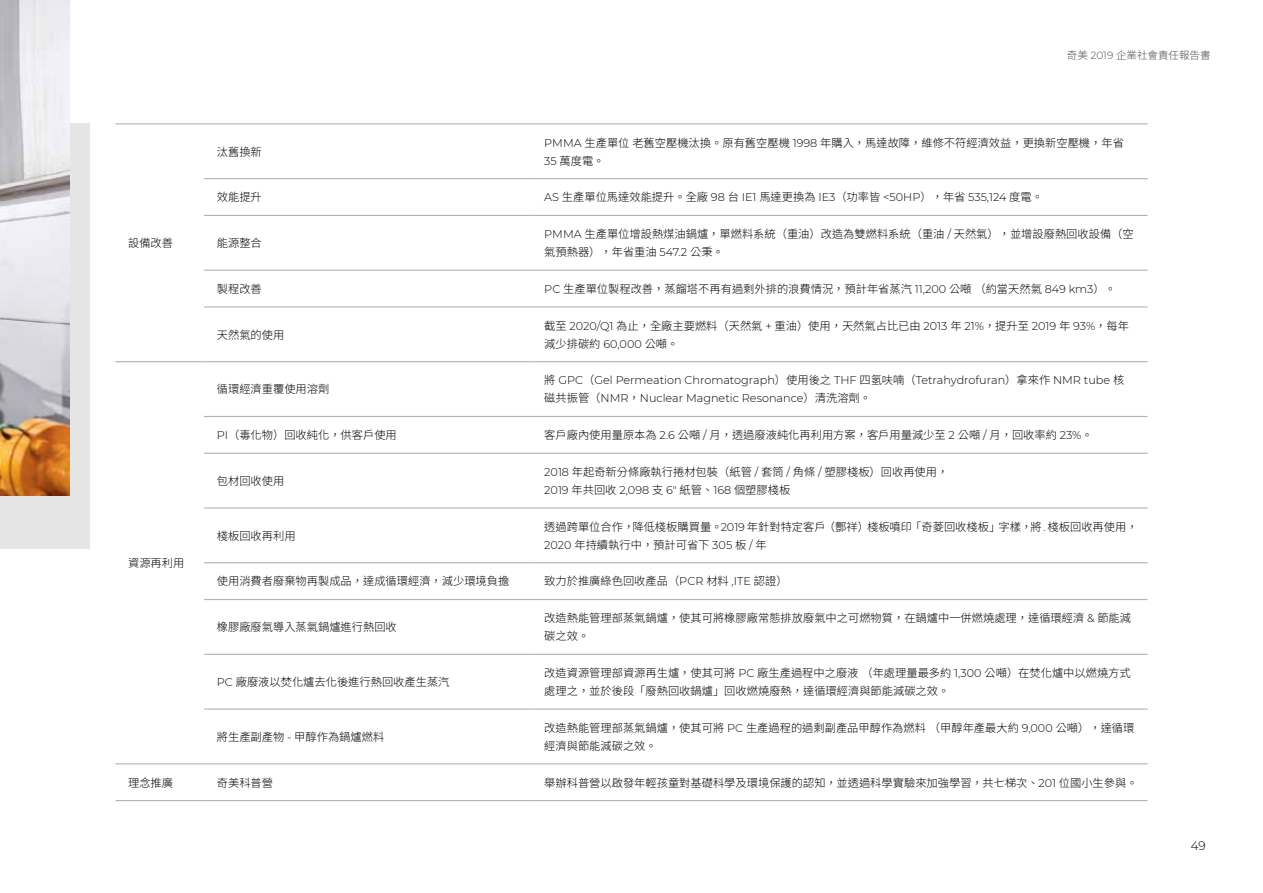
<style>
.page{position:relative;width:1263px;height:893px;background:#fff}
.page>*{position:absolute;margin:0;border:0;box-sizing:border-box;transform-origin:0 0}
.t1{font:200 12px "Montserrat";color:#231916}
.t2{font:300 11.25px/18px "Source Han Sans TC";color:#000}
.t3{font:300 11.25px/18px "Montserrat";color:#000}
.t4{font:300 10.5px "Source Han Sans TC";color:#4d4d4d}
.s1{font-family:"Montserrat"}
.s2{font-family:"Source Han Sans TC"}
</style>
<div class="page">
<div style="left:0;top:123px;width:89px;height:426px;background:#e5e5e5"></div>
<img style="left:0;top:0;width:69px;height:495px">
<hr style="left:115px;top:123px;width:89px;height:1px;background:#b2b2b2">
<hr style="left:204px;top:123px;width:327px;height:1px;background:#b2b2b2">
<hr style="left:531px;top:123px;width:616px;height:1px;background:#b2b2b2">
<hr style="left:204px;top:178px;width:327px;height:1px;background:#b2b2b2">
<hr style="left:531px;top:178px;width:616px;height:1px;background:#b2b2b2">
<hr style="left:204px;top:215px;width:327px;height:1px;background:#b2b2b2">
<hr style="left:531px;top:215px;width:616px;height:1px;background:#b2b2b2">
<hr style="left:204px;top:270px;width:327px;height:1px;background:#b2b2b2">
<hr style="left:531px;top:270px;width:616px;height:1px;background:#b2b2b2">
<hr style="left:204px;top:306px;width:327px;height:1px;background:#b2b2b2">
<hr style="left:531px;top:306px;width:616px;height:1px;background:#b2b2b2">
<hr style="left:115px;top:361px;width:89px;height:1px;background:#b2b2b2">
<hr style="left:204px;top:361px;width:327px;height:1px;background:#b2b2b2">
<hr style="left:531px;top:361px;width:616px;height:1px;background:#b2b2b2">
<hr style="left:204px;top:416px;width:327px;height:1px;background:#b2b2b2">
<hr style="left:531px;top:416px;width:616px;height:1px;background:#b2b2b2">
<hr style="left:204px;top:453px;width:327px;height:1px;background:#b2b2b2">
<hr style="left:531px;top:453px;width:616px;height:1px;background:#b2b2b2">
<hr style="left:204px;top:507px;width:327px;height:2px;background:#b2b2b2">
<hr style="left:531px;top:507px;width:616px;height:2px;background:#b2b2b2">
<hr style="left:204px;top:562px;width:327px;height:1px;background:#b2b2b2">
<hr style="left:531px;top:562px;width:616px;height:1px;background:#b2b2b2">
<hr style="left:204px;top:599px;width:327px;height:1px;background:#b2b2b2">
<hr style="left:531px;top:599px;width:616px;height:1px;background:#b2b2b2">
<hr style="left:204px;top:654px;width:327px;height:1px;background:#b2b2b2">
<hr style="left:531px;top:654px;width:616px;height:1px;background:#b2b2b2">
<hr style="left:204px;top:708px;width:327px;height:2px;background:#b2b2b2">
<hr style="left:531px;top:708px;width:616px;height:2px;background:#b2b2b2">
<hr style="left:115px;top:763px;width:89px;height:1px;background:#b2b2b2">
<hr style="left:204px;top:763px;width:327px;height:1px;background:#b2b2b2">
<hr style="left:531px;top:763px;width:616px;height:1px;background:#b2b2b2">
<hr style="left:115px;top:800px;width:89px;height:1px;background:#b2b2b2">
<hr style="left:204px;top:800px;width:327px;height:1px;background:#b2b2b2">
<hr style="left:531px;top:800px;width:616px;height:1px;background:#b2b2b2">
<p class="t2" style="left:128px;top:234px;width:46px">設備改善</p>
<p class="t2" style="left:128px;top:554px;width:58px">資源再利用</p>
<p class="t4" style="left:1067px;top:49px;width:145px">奇美 <span class="s1">2019</span> 企業社會責任報告書</p>
<p class="t2" style="left:217px;top:143px;width:46px">汰舊換新</p>
<p class="t2" style="left:544px;top:134px;width:581px"><span class="s1">PMMA</span> 生產單位老舊空壓機汰換。原有舊空壓機 <span class="s1">1998</span> 年購入，馬達故障，維修不符經濟效益，更換新空壓機，年省<br><span class="s1">35</span> 萬度電。</p>
<p class="t2" style="left:217px;top:188px;width:46px">效能提升</p>
<p class="t2" style="left:544px;top:188px;width:500px"><span class="s1">AS</span> 生產單位馬達效能提升。全廠 <span class="s1">98</span> 台 <span class="s1">IE1</span> 馬達更換為 <span class="s1">IE3</span>（功率皆 <span class="s1">&lt;50HP</span>），年省 <span class="s1">535,124</span> 度電。</p>
<p class="t2" style="left:217px;top:234px;width:46px">能源整合</p>
<p class="t2" style="left:544px;top:225px;width:591px"><span class="s1">PMMA</span> 生產單位增設熱煤油鍋爐，單燃料系統（重油）改造為雙燃料系統（重油 <span class="s1">/</span> 天然氣），並增設廢熱回收設備（空氣預熱器），年省重油 <span class="s1">547.2</span> 公秉。</p>
<p class="t2" style="left:217px;top:280px;width:46px">製程改善</p>
<p class="t2" style="left:544px;top:280px;width:573px"><span class="s1">PC</span> 生產單位製程改善，蒸餾塔不再有過剩外排的浪費情況，預計年省蒸汽 <span class="s1">11,200</span> 公噸（約當天然氣 <span class="s1">849 km3</span>）。</p>
<p class="t2" style="left:217px;top:326px;width:69px">天然氣的使用</p>
<p class="t2" style="left:544px;top:317px;width:586px">截至 <span class="s1">2020/Q1</span> 為止，全廠主要燃料（天然氣 <span class="s1">+</span> 重油）使用，天然氣占比已由 <span class="s1">2013</span> 年 <span class="s1">21%</span>，提升至 <span class="s1">2019</span> 年 <span class="s1">93%</span>，每年減少排碳約 <span class="s1">60,000</span> 公噸。</p>
<p class="t2" style="left:217px;top:380px;width:114px">循環經濟重覆使用溶劑</p>
<p class="t3" style="left:544px;top:371px;width:581px"><span class="s2">將</span> GPC<span class="s2">（</span>Gel Permeation Chromatograph<span class="s2">）使用後之</span> THF <span class="s2">四氢呋喃（</span>Tetrahydrofuran<span class="s2">）拿來作</span> NMR tube <span class="s2">核磁共振管（</span>NMR<span class="s2">，</span>Nuclear Magnetic Resonance<span class="s2">）清洗溶劑。</span></p>
<p class="t2" style="left:217px;top:426px;width:181px"><span class="s1">PI</span>（毒化物）回收純化，供客戶使用</p>
<p class="t2" style="left:544px;top:426px;width:550px">客戶廠內使用量原本為 <span class="s1">2.6</span> 公噸 <span class="s1">/</span> 月，透過廢液純化再利用方案，客戶用量減少至 <span class="s1">2</span> 公噸 <span class="s1">/</span> 月，回收率約 <span class="s1">23%</span>。</p>
<p class="t2" style="left:217px;top:472px;width:69px">包材回收使用</p>
<p class="t2" style="left:544px;top:463px;width:405px"><span class="s1">2018</span> 年起奇新分條廠執行捲材包裝（紙管 <span class="s1">/</span> 套筒 <span class="s1">/</span> 角條 <span class="s1">/</span> 塑膠棧板）回收再使用，</p>
<p class="t3" style="left:544px;top:481px;width:247px">2019 <span class="s2">年共回收</span> 2,098 <span class="s2">支</span> 6" <span class="s2">紙管、</span>168 <span class="s2">個塑膠棧板</span></p>
<p class="t2" style="left:217px;top:527px;width:80px">棧板回收再利用</p>
<p class="t2" style="left:544px;top:518px;width:595px">透過跨單位合作，降低棧板購買量。<span class="s1">2019</span> 年針對特定客戶（酆祥）棧板噴印「奇菱回收棧板」字樣，將 <span class="s1">.</span> 棧板回收再使用，<br><span class="s1">2020</span> 年持續執行中，預計可省下 <span class="s1">305</span> 板 <span class="s1">/</span> 年</p>
<p class="t2" style="left:217px;top:573px;width:294px">使用消費者廢棄物再製成品，達成循環經濟，減少環境負擔</p>
<p class="t2" style="left:544px;top:573px;width:245px">致力於推廣綠色回收產品（<span class="s1">PCR</span> 材料 <span class="s1">,ITE</span> 認證）</p>
<p class="t2" style="left:217px;top:618px;width:181px">橡膠廠廢氣導入蒸氣鍋爐進行熱回收</p>
<p class="t2" style="left:544px;top:609px;width:588px">改造熱能管理部蒸氣鍋爐，使其可將橡膠廠常態排放廢氣中之可燃物質，在鍋爐中一併燃燒處理，達循環經濟 <span class="s1">&amp;</span> 節能減碳之效。</p>
<p class="t2" style="left:217px;top:673px;width:234px"><span class="s1">PC</span> 廠廢液以焚化爐去化後進行熱回收產生蒸汽</p>
<p class="t2" style="left:544px;top:664px;width:588px">改造資源管理部資源再生爐，使其可將 <span class="s1">PC</span> 廠生產過程中之廢液（年處理量最多約 <span class="s1">1,300</span> 公噸）在焚化爐中以燃燒方式處理之，並於後段「廢熱回收鍋爐」回收燃燒廢熱，達循環經濟與節能減碳之效。</p>
<p class="t2" style="left:217px;top:728px;width:169px">將生產副產物 <span class="s1">-</span> 甲醇作為鍋爐燃料</p>
<p class="t2" style="left:544px;top:719px;width:592px">改造熱能管理部蒸氣鍋爐，使其可將 <span class="s1">PC</span> 生產過程的過剩副產品甲醇作為燃料（甲醇年產最大約 <span class="s1">9,000</span> 公噸），達循環經濟與節能減碳之效。</p>
<p class="t2" style="left:128px;top:774px;width:46px">理念推廣</p>
<p class="t2" style="left:217px;top:774px;width:58px">奇美科普營</p>
<p class="t2" style="left:544px;top:774px;width:595px">舉辦科普營以啟發年輕孩童對基礎科學及環境保護的認知，並透過科學實驗來加強學習，共七梯次、<span class="s1">201</span> 位國小生參與。</p>
<p class="t1" style="left:1191px;top:838px;width:16px">49</p>
</div>
